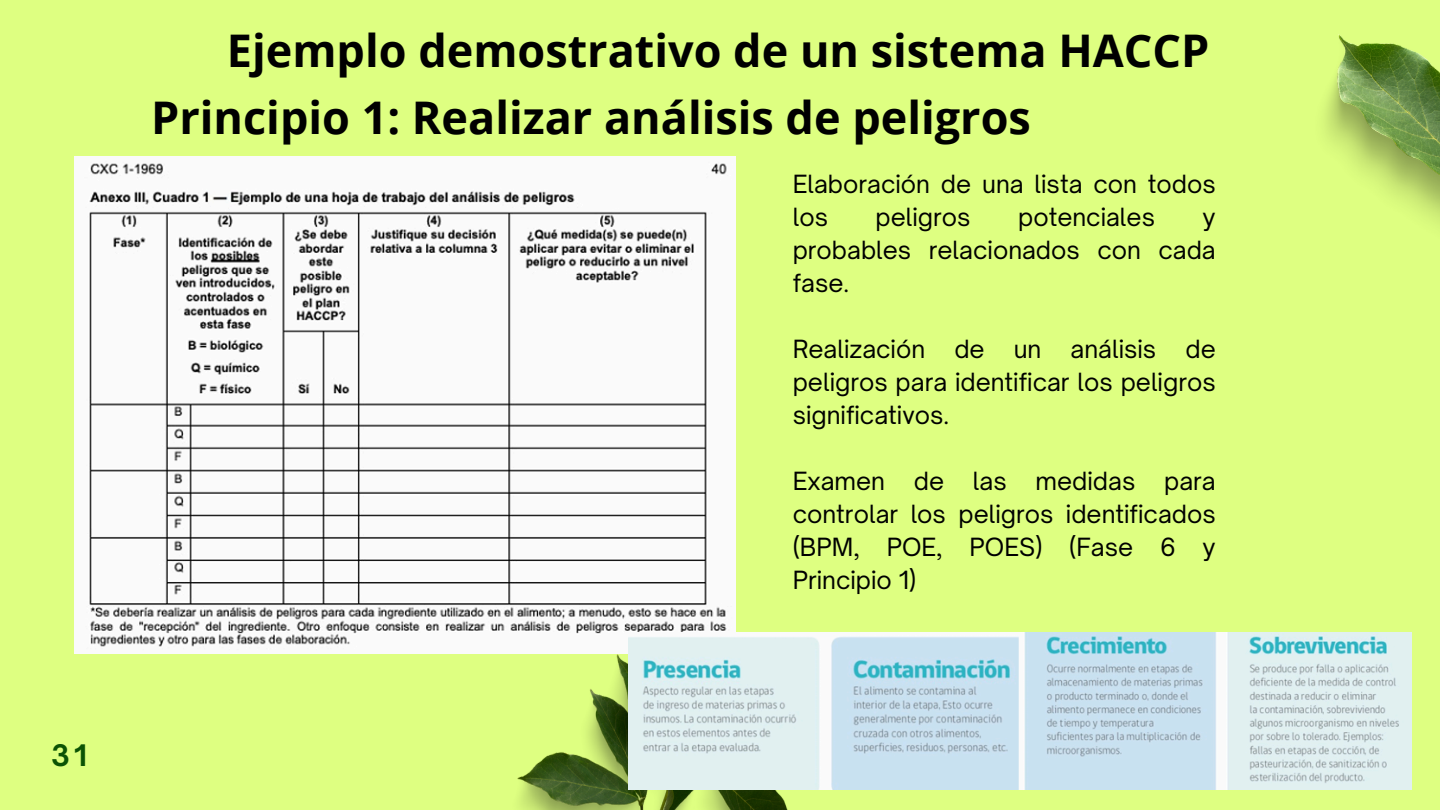
<style>
.page{position:relative;width:1440px;height:810px;background:#deff81}
.page>*{position:absolute;margin:0;border:0;box-sizing:border-box;transform-origin:0 0}
.t1{font:700 45px "Open Sans";color:#000}
.t2{font:700 28.4px "Open Sauce One";color:#0b5304}
.t3{font:24px/33px "Open Sauce One";color:#000;text-align:justify}
</style>
<div class="page">
<img style="left:1325px;top:34px;width:115px;height:190px">
<img style="left:517px;top:654px;width:271px;height:156px">
<img style="left:74px;top:157px;width:662px;height:496px">
<img style="left:628px;top:633px;width:783px;height:157px">
<h1 class="t2" style="left:51px;top:738px;width:37px">31</h1>
<p class="t1" style="left:227px;top:19px;width:984px">Ejemplo demostrativo de un sistema HACCP</p>
<h1 class="t1" style="left:151px;top:86px;width:881px">Principio 1: Realizar análisis de peligros</h1>
<p class="t3" style="left:793px;top:167px;width:425px">Elaboración de una lista con todos los</p>
<p class="t3" style="left:876px;top:200px;width:97px">peligros</p>
<p class="t3" style="left:1018px;top:200px;width:138px">potenciales</p>
<p class="t3" style="left:793px;top:200px;width:425px;text-indent:410px">y probables relacionados con cada fase.</p>
<p class="t3" style="left:793px;top:332px;width:425px">Realización de un análisis de peligros para identificar los peligros significativos.</p>
<p class="t3" style="left:793px;top:464px;width:425px">Examen de las medidas para controlar los peligros identificados (BPM, POE, POES) (Fase 6 y Principio 1)</p>
</div>
